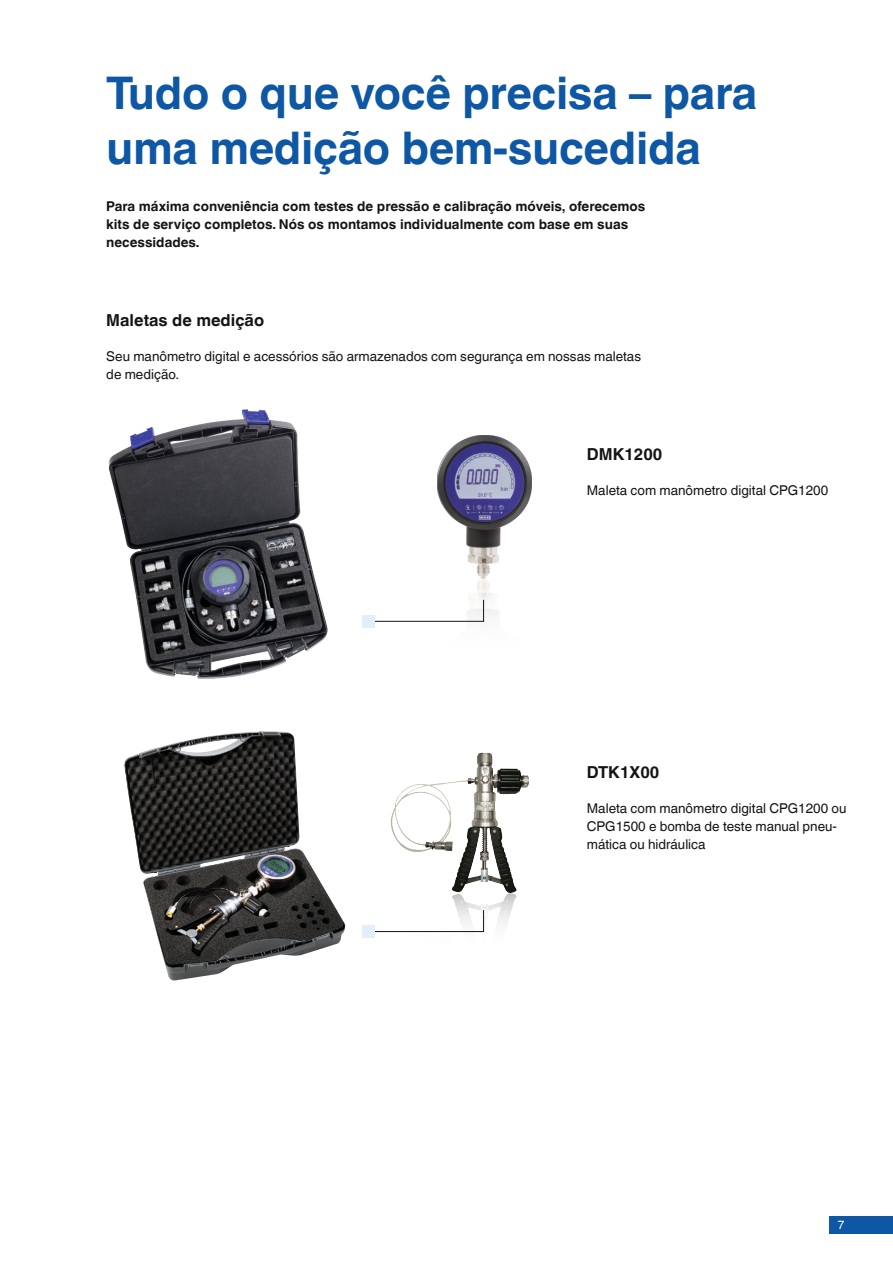
<style>
.page{position:relative;width:893px;height:1263px;background:#fff}
.page>*{position:absolute;margin:0;border:0;box-sizing:border-box;transform-origin:0 0}
.t1{font:700 45px/55.5px "Helvetica World";letter-spacing:-.01em;color:#0d57a5}
.t2{font:700 16.5px "Helvetica World";color:#131413}
.t3{font:13.5px/18px "Helvetica World";color:#131413}
.t4{font:700 13.5px/18px "Helvetica World";color:#131413}
.t5{font:12px "Helvetica World";color:#fff}
</style>
<div class="page">
<img style="left:124px;top:731px;width:222px;height:250px">
<img style="left:407px;top:752px;width:77px;height:36px">
<img style="left:454px;top:893px;width:55px;height:13px">
<img style="left:108px;top:409px;width:220px;height:270px">
<svg style="left:374px;top:909px;width:110px;height:23px"></svg>
<div style="left:362px;top:925px;width:12px;height:13px;background:#e0effb"></div>
<img style="left:437px;top:435px;width:95px;height:187px">
<svg style="left:374px;top:599px;width:110px;height:23px"></svg>
<div style="left:362px;top:615px;width:12px;height:13px;background:#e0effb"></div>
<div style="left:829px;top:1216px;width:64px;height:17px;background:#0d57a5"></div>
<h1 class="t1" style="left:106px;top:66px;width:652px">Tudo o que você precisa – para uma medição bem-sucedida</h1>
<p class="t4" style="left:106px;top:198px;width:541px">Para máxima conveniência com testes de pressão e calibração móveis, oferecemos kits de serviço completos. Nós os montamos individualmente com base em suas necessidades.</p>
<p class="t2" style="left:106px;top:310px;width:159px">Maletas de medição</p>
<p class="t3" style="left:106px;top:347px;width:536px">Seu manômetro digital e acessórios são armazenados com segurança em nossas maletas de medição.</p>
<p class="t2" style="left:587px;top:445px;width:77px">DMK1200</p>
<p class="t3" style="left:587px;top:482px;width:243px">Maleta com manômetro digital CPG1200</p>
<p class="t2" style="left:587px;top:762px;width:74px">DTK1X00</p>
<p class="t3" style="left:587px;top:799px;width:261px">Maleta com manômetro digital CPG1200 ou<br>CPG1500 e bomba de teste manual pneu&shy;mática ou hidráulica</p>
<p class="t5" style="left:838px;top:1218px;width:8px">7</p>
</div>
